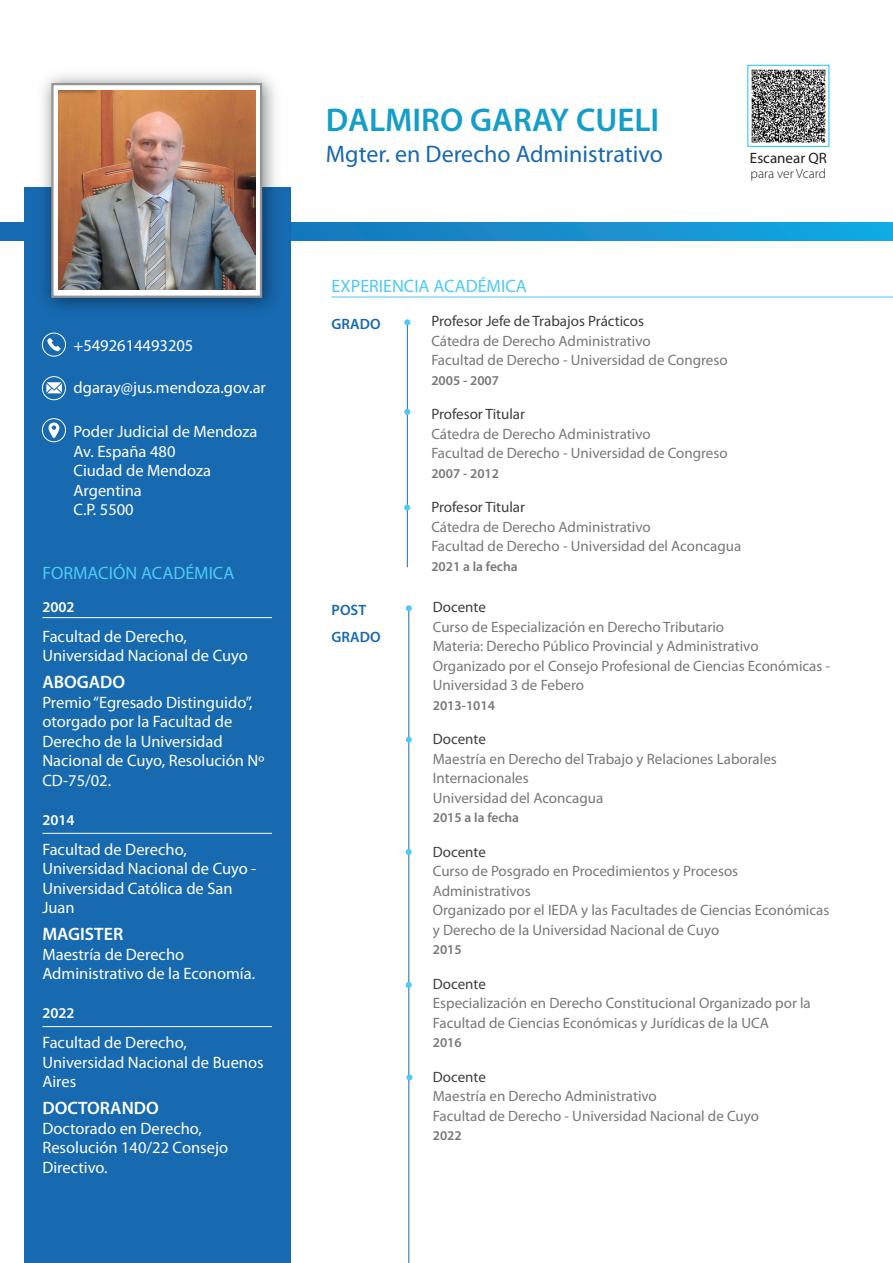
<style>
.page{position:relative;width:893px;height:1263px;background:#fff}
.page>*{position:absolute;margin:0;border:0;box-sizing:border-box;transform-origin:0 0}
.t1{font:600 33px "Myriad Pro";color:#149ec9}
.t2{font:24px "Myriad Pro";color:#1769b0}
.t3{font:18px "Myriad Pro";color:#4ecaf4}
.t4{font:600 18px "Myriad Pro";color:#fff}
.t5{font:16.5px/19.5px "Myriad Pro";color:#fff}
.t6{font:15px/19.5px "Myriad Pro";color:#76787b}
.t7{font:15px "Myriad Pro";color:#3e3e3f}
.t8{font:600 15px/27px "Myriad Pro";color:#1769b0}
.t9{font:600 15px "Myriad Pro";color:#fff}
.t10{font:15px "Myriad Pro";color:#231f20}
.t11{font:600 13.5px "Myriad Pro";color:#76787b}
.t12{font:300 13.5px "Myriad Pro";color:#231f20}
</style>
<div class="page">
<svg style="left:0;top:222px;width:893px;height:18px;background:#168ecc"></svg>
<div style="left:24px;top:187px;width:267px;height:1076px;background:#1769b0"></div>
<img style="left:43px;top:74px;width:232px;height:235px">
<div style="left:51px;top:83px;width:211px;height:215px;background:#fff;border:2px solid #939598"></div>
<img style="left:751px;top:69px;width:75px;height:74px">
<div style="left:747px;top:65px;width:82px;height:82px;border:1px solid #1fc2f3"></div>
<img style="left:58px;top:91px;width:197px;height:199px">
<svg style="left:47px;top:338px;width:14px;height:13px"></svg>
<div style="left:42px;top:333px;width:24px;height:24px;border:1px solid #fff;border-radius:50%"></div>
<svg style="left:46px;top:382px;width:16px;height:11px"></svg>
<div style="left:42px;top:376px;width:24px;height:24px;border:1px solid #fff;border-radius:50%"></div>
<svg style="left:48px;top:422px;width:11px;height:16px"></svg>
<div style="left:42px;top:418px;width:24px;height:24px;border:1px solid #fff;border-radius:50%"></div>
<hr style="left:42px;top:617px;width:230px;height:1px;background:#fff">
<hr style="left:42px;top:833px;width:230px;height:1px;background:#fff">
<hr style="left:42px;top:1026px;width:230px;height:1px;background:#fff">
<hr style="left:407px;top:323px;width:1px;height:244px;background:#1769b0">
<svg style="left:404px;top:319px;width:6px;height:6px"></svg>
<svg style="left:404px;top:409px;width:6px;height:6px"></svg>
<div style="left:404px;top:504px;width:6px;height:7px;background:#4ecaf4;border-radius:50%"></div>
<hr style="left:331px;top:297px;width:562px;height:1px;background:#4ecaf4">
<hr style="left:409px;top:609px;width:1px;height:654px;background:#1769b0">
<svg style="left:406px;top:605px;width:6px;height:6px"></svg>
<svg style="left:406px;top:737px;width:6px;height:6px"></svg>
<svg style="left:406px;top:849px;width:6px;height:6px"></svg>
<svg style="left:406px;top:982px;width:6px;height:6px"></svg>
<svg style="left:406px;top:1074px;width:6px;height:6px"></svg>
<p class="t5" style="left:74px;top:335px;width:121px">+5492614493205</p>
<p class="t5" style="left:74px;top:378px;width:194px">dgaray@jus.mendoza.gov.ar</p>
<p class="t5" style="left:74px;top:422px;width:185px">Poder Judicial de Mendoza<br>Av. España 480<br>Ciudad de Mendoza<br>Argentina<br>C.P. 5500</p>
<p class="t3" style="left:42px;top:562px;width:194px">FORMACIÓN ACADÉMICA</p>
<p class="t9" style="left:42px;top:597px;width:34px">2002</p>
<p class="t5" style="left:42px;top:626px;width:207px">Facultad de Derecho,<br>Universidad Nacional de Cuyo</p>
<p class="t4" style="left:42px;top:671px;width:84px">ABOGADO</p>
<p class="t5" style="left:42px;top:692px;width:223px">Premio “Egresado Distinguido”, otorgado por la Facultad de<br>Derecho de la Universidad<br>Nacional de Cuyo, Resolución Nº<br>CD-75/02.</p>
<p class="t9" style="left:42px;top:810px;width:34px">2014</p>
<p class="t5" style="left:42px;top:839px;width:215px">Facultad de Derecho,<br>Universidad Nacional de Cuyo -<br>Universidad Católica de San<br>Juan</p>
<p class="t4" style="left:42px;top:923px;width:82px">MAGISTER</p>
<p class="t5" style="left:42px;top:944px;width:214px">Maestría de Derecho<br>Administrativo de la Economía.</p>
<p class="t9" style="left:42px;top:1003px;width:34px">2022</p>
<p class="t5" style="left:42px;top:1033px;width:223px">Facultad de Derecho,<br>Universidad Nacional de Buenos<br>Aires</p>
<p class="t4" style="left:42px;top:1097px;width:118px">DOCTORANDO</p>
<p class="t5" style="left:42px;top:1118px;width:187px">Doctorado en Derecho,<br>Resolución 140/22 Consejo<br>Directivo.</p>
<h1 class="t1" style="left:326px;top:99px;width:335px">DALMIRO GARAY CUELI</h1>
<h2 class="t2" style="left:326px;top:139px;width:338px">Mgter. en Derecho Administrativo</h2>
<p class="t10" style="left:750px;top:149px;width:78px">Escanear QR</p>
<p class="t12" style="left:751px;top:166px;width:77px">para ver Vcard</p>
<p class="t3" style="left:332px;top:275px;width:197px">EXPERIENCIA ACADÉMICA</p>
<p class="t8" style="left:332px;top:310px;width:50px">GRADO</p>
<p class="t7" style="left:431px;top:312px;width:214px">Profesor Jefe de Trabajos Prácticos</p>
<p class="t6" style="left:431px;top:331px;width:298px">Cátedra de Derecho Administrativo<br>Facultad de Derecho - Universidad de Congreso</p>
<p class="t11" style="left:431px;top:372px;width:69px">2005 - 2007</p>
<p class="t7" style="left:431px;top:405px;width:95px">Profesor Titular</p>
<p class="t6" style="left:431px;top:424px;width:298px">Cátedra de Derecho Administrativo<br>Facultad de Derecho - Universidad de Congreso</p>
<p class="t11" style="left:431px;top:465px;width:69px">2007 - 2012</p>
<p class="t7" style="left:431px;top:498px;width:95px">Profesor Titular</p>
<p class="t6" style="left:431px;top:517px;width:311px">Cátedra de Derecho Administrativo<br>Facultad de Derecho - Universidad del Aconcagua</p>
<p class="t11" style="left:431px;top:558px;width:88px">2021 a la fecha</p>
<p class="t8" style="left:332px;top:596px;width:50px">POST<br>GRADO</p>
<p class="t7" style="left:433px;top:598px;width:55px">Docente</p>
<p class="t6" style="left:433px;top:617px;width:399px">Curso de Especialización en Derecho Tributario<br>Materia: Derecho Público Provincial y Administrativo Organizado por el Consejo Profesional de Ciencias Económicas - Universidad 3 de Febero</p>
<p class="t11" style="left:433px;top:696px;width:64px">2013-1014</p>
<p class="t7" style="left:433px;top:730px;width:55px">Docente</p>
<p class="t6" style="left:433px;top:749px;width:345px">Maestría en Derecho del Trabajo y Relaciones Laborales<br>Internacionales<br>Universidad del Aconcagua</p>
<p class="t11" style="left:433px;top:809px;width:88px">2015 a la fecha</p>
<p class="t7" style="left:433px;top:842px;width:55px">Docente</p>
<p class="t6" style="left:433px;top:861px;width:398px">Curso de Posgrado en Procedimientos y Procesos Administrativos<br>Organizado por el IEDA y las Facultades de Ciencias Económicas y Derecho de la Universidad Nacional de Cuyo</p>
<p class="t11" style="left:433px;top:941px;width:30px">2015</p>
<p class="t7" style="left:433px;top:974px;width:55px">Docente</p>
<p class="t6" style="left:433px;top:993px;width:380px">Especialización en Derecho Constitucional Organizado por la<br>Facultad de Ciencias Económicas y Jurídicas de la UCA</p>
<p class="t11" style="left:433px;top:1034px;width:30px">2016</p>
<p class="t7" style="left:433px;top:1067px;width:55px">Docente</p>
<p class="t6" style="left:433px;top:1086px;width:328px">Maestría en Derecho Administrativo<br>Facultad de Derecho - Universidad Nacional de Cuyo</p>
<p class="t11" style="left:433px;top:1127px;width:30px">2022</p>
</div>
